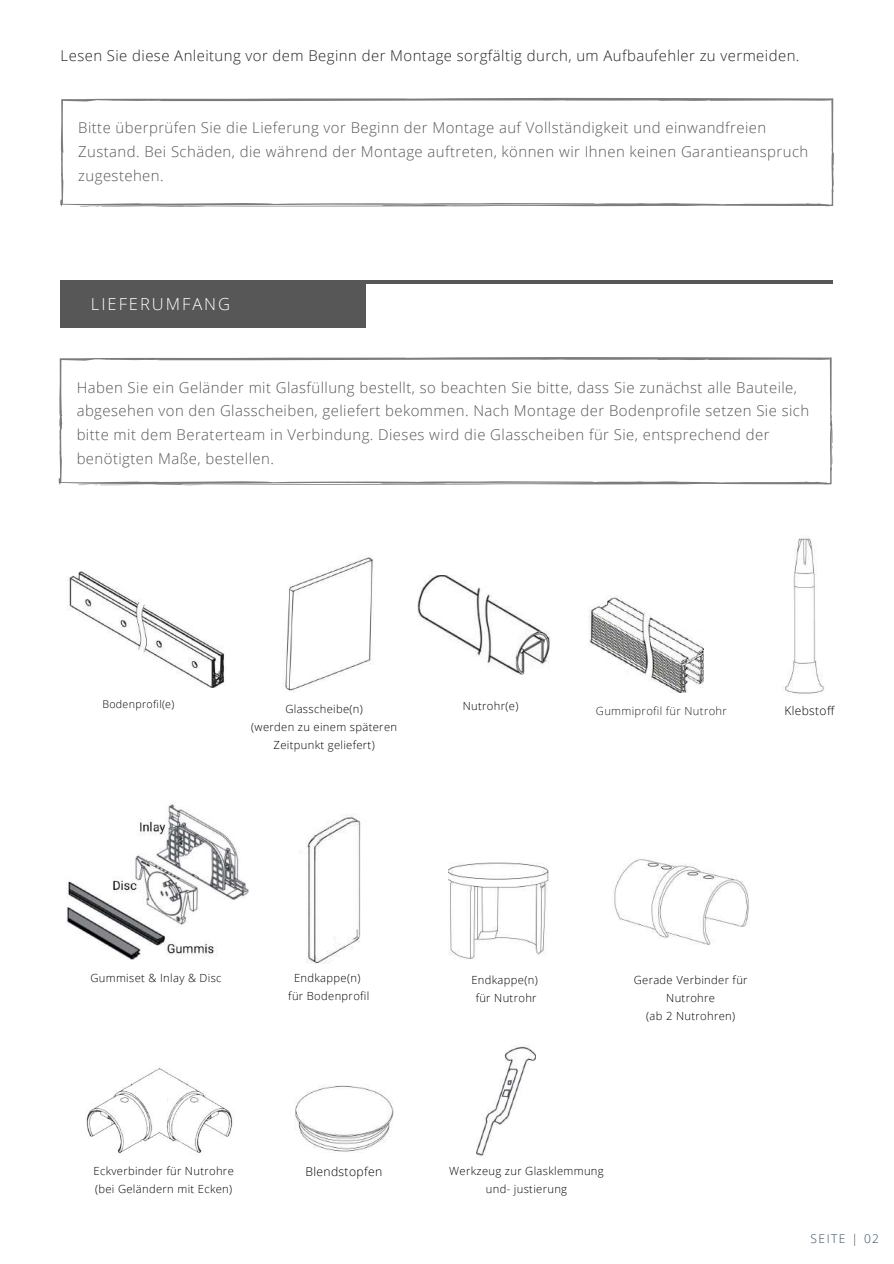
<style>
.page{position:relative;width:894px;height:1264px;background:#fff}
.page>*{position:absolute;margin:0;border:0;box-sizing:border-box;transform-origin:0 0}
.t1{font:300 16.5px "Open Sans";letter-spacing:.12em;color:#fff}
.t2{font:300 14.85px/23.7px "Open Sans";letter-spacing:.03em;color:#575757}
.t3{font:300 14.85px "Open Sans";letter-spacing:.03em;color:#222}
.t4{font:300 12.15px "Open Sans";letter-spacing:.03em;color:#000}
.t5{font:300 12px "Open Sans";letter-spacing:.03em;color:#000}
.t6{font:300 12px "Open Sans";letter-spacing:.12em;color:#364d62}
.t7{font:300 11.25px/17.9px "Open Sans";letter-spacing:.03em;color:#000;text-align:center}
.t8{font:300 11.25px "Open Sans";letter-spacing:.03em;color:#222}
.t9{font:300 10.65px "Open Sans";letter-spacing:.03em;color:#000}
</style>
<div class="page">
<img style="left:67px;top:571px;width:158px;height:116px">
<img style="left:295px;top:1084px;width:98px;height:68px">
<svg style="left:60px;top:97px;width:773px;height:110px"></svg>
<hr style="left:61px;top:280px;width:771px;height:3px;background:#575757">
<div style="left:61px;top:280px;width:305px;height:47px;background:#575757"></div>
<svg style="left:59px;top:357px;width:773px;height:129px"></svg>
<img style="left:285px;top:557px;width:89px;height:134px">
<img style="left:588px;top:596px;width:115px;height:96px">
<img style="left:417px;top:575px;width:133px;height:99px">
<img style="left:783px;top:537px;width:41px;height:157px">
<img style="left:449px;top:862px;width:99px;height:97px">
<img style="left:299px;top:814px;width:62px;height:150px">
<img style="left:614px;top:859px;width:135px;height:86px">
<img style="left:86px;top:1067px;width:147px;height:88px">
<img style="left:476px;top:1045px;width:59px;height:111px">
<img style="left:67px;top:802px;width:182px;height:158px">
<p class="t3" style="left:61px;top:45px;width:740px">Lesen Sie diese Anleitung vor dem Beginn der Montage sorgfältig durch, um Aufbaufehler zu vermeiden.</p>
<p class="t2" style="left:78px;top:116px;width:731px">Bitte überprüfen Sie die Lieferung vor Beginn der Montage auf Vollständigkeit und einwandfreien<br>Zustand. Bei Schäden, die während der Montage auftreten, können wir Ihnen keinen Garantieanspruch zugestehen.</p>
<p class="t1" style="left:91px;top:293px;width:141px">LIEFERUMFANG</p>
<p class="t2" style="left:77px;top:375px;width:733px">Haben Sie ein Geländer mit Glasfüllung bestellt, so beachten Sie bitte, dass Sie zunächst alle Bauteile, abgesehen von den Glasscheiben, geliefert bekommen. Nach Montage der Bodenprofile setzen Sie sich bitte mit dem Beraterteam in Verbindung. Dieses wird die Glasscheiben für Sie, entsprechend der benötigten Maße, bestellen.</p>
<p class="t9" style="left:102px;top:696px;width:73px">Bodenprofil(e)</p>
<p class="t7" style="left:462px;top:697px;width:57px">Nutrohr(e)</p>
<p class="t5" style="left:784px;top:702px;width:52px">Klebstoff</p>
<p class="t7" style="left:251px;top:699px;width:147px">Glasscheibe(n)<br>(werden zu einem späteren<br>Zeitpunkt geliefert)</p>
<p class="t8" style="left:595px;top:703px;width:132px">Gummiprofil für Nutrohr</p>
<p class="t7" style="left:90px;top:968px;width:133px">Gummiset &amp; Inlay &amp; Disc</p>
<p class="t7" style="left:288px;top:968px;width:82px">Endkappe(n) für Bodenprofil</p>
<p class="t7" style="left:633px;top:970px;width:115px">Gerade Verbinder für<br>Nutrohre<br>(ab 2 Nutrohren)</p>
<p class="t7" style="left:471px;top:970px;width:68px">Endkappe(n) für Nutrohr</p>
<p class="t7" style="left:93px;top:1161px;width:142px;text-align:left">Eckverbinder für Nutrohre (bei Geländern mit Ecken)</p>
<p class="t7" style="left:449px;top:1161px;width:156px">Werkzeug zur Glasklemmung und- justierung</p>
<p class="t4" style="left:305px;top:1162px;width:78px">Blendstopfen</p>
<p class="t6" style="left:810px;top:1229px;width:70px">SEITE | 02</p>
</div>
